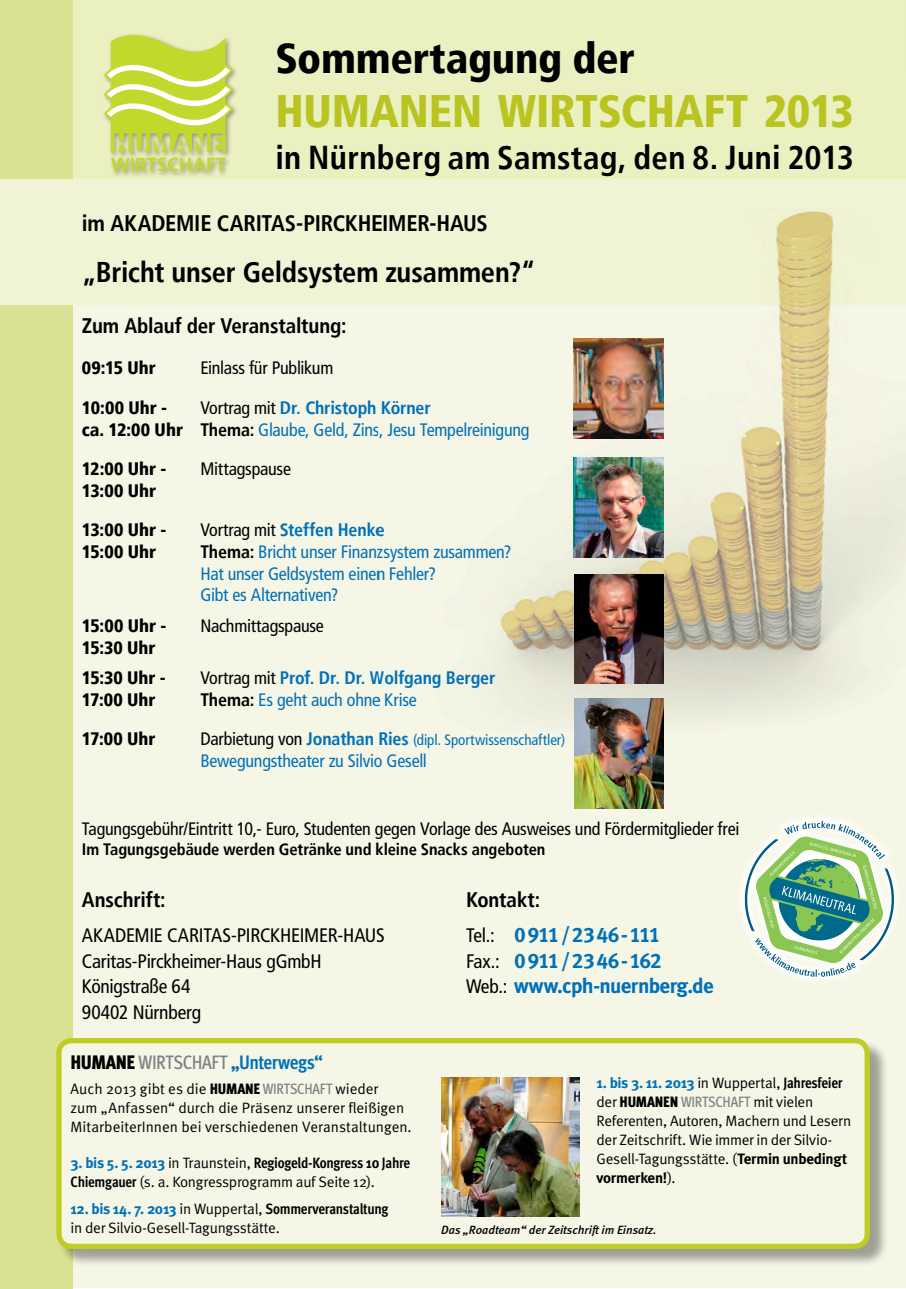
<style>
.page{position:relative;width:906px;height:1289px;background:#fff}
.page>*{position:absolute;margin:0;border:0;box-sizing:border-box;transform-origin:0 0}
.Leserbriefe{font:900 condensed 45.45px "Frutiger LT";letter-spacing:-.005em;color:#b9c421}
.Leserbriefe-2{font:900 condensed 42.45px "Frutiger LT";letter-spacing:-.005em;color:#000}
.Leserbriefe-3{font:700 condensed 33px "Frutiger LT";letter-spacing:.01em;color:#000}
.Leserbriefe-4{font:700 condensed 28.5px "Frutiger LT";letter-spacing:-.01em;color:#000}
.Leserbriefe-5{font:700 condensed 22.5px "Frutiger LT";letter-spacing:-.01em;color:#000}
.Leserbriefe-6{font:21px "Meta Bold LF";letter-spacing:-.035em;color:#0070b9}
.Leserbriefe-7{font:700 condensed 21px "Frutiger LT";letter-spacing:-.01em;color:#000}
.Leserbriefe-8{font:condensed 19.5px "Frutiger LT";letter-spacing:-.015em;color:#000}
.Fließtext_Meta_Norma{font:700 19.5px "Meta Cond";letter-spacing:-.03em;color:#0070b9}
.Leserbriefe-9{font:condensed 18px "Frutiger LT";letter-spacing:-.015em;color:#0070b9}
.Leserbriefe-10{font:condensed 18px "Frutiger LT";letter-spacing:-.015em;color:#000}
.Leserbriefe-11{font:900 condensed 18px "Frutiger LT";color:#000}
.Leserbriefe-12{font:700 condensed 18px "Frutiger LT";letter-spacing:-.01em;color:#0070b9}
.Leserbriefe-13{font:700 condensed 16.5px "Frutiger LT";letter-spacing:-.005em;color:#000}
.Fließtext_Meta_Norma-2{font:15px/18.9px "Meta Normal";letter-spacing:-.005em;color:#000}
.Leserbriefe-14{font:condensed 15px "Frutiger LT";letter-spacing:-.005em;color:#0070b9}
.t1{font:italic 500 12px "Meta";color:#000}
.s1{font-weight:400;color:#000}
.s2{font-weight:900;color:#000}
.s3{font-weight:700;color:#000}
.s4{font-size:18px;color:#000}
.s5{font-weight:700;font-size:18px}
.s6{font-family:"Frutiger LT";font-stretch:condensed;font-size:19.5px;color:#000}
.s7{font-family:"Meta Cond Black LF";font-weight:400;color:#000}
.s8{font-family:"Meta Cond Medium LF";font-weight:400;color:#7f8284}
.s9{font-family:"Meta Cond Black LF"}
.s10{font-family:"Meta Cond Medium LF";color:#7f8284}
.s11{font-family:"Meta";font-weight:700;color:#0070b9}
.s12{font-family:"Meta Cond";font-weight:700}
.s13{font-family:"Meta";font-weight:700}
</style>
<div class="page">
<div style="left:0;top:0;width:906px;height:1287px;background:#f5f6e5"></div>
<div style="left:0;top:0;width:905px;height:180px;background:#ebf0c1"></div>
<div style="left:0;top:0;width:72px;height:1288px;background:#dbe193"></div>
<div style="left:0;top:179px;width:905px;height:125px;background:#f0f4d5"></div>
<div style="left:102px;top:33px;width:137px;height:144px;background:#000;opacity:.35"></div>
<svg style="left:104px;top:35px;width:129px;height:136px;background:#cfdd6c"></svg>
<svg style="left:740px;top:816px;width:158px;height:165px"></svg>
<img style="left:378px;top:209px;width:528px;height:507px">
<div style="left:59px;top:1040px;width:829px;height:227px;background:#000;opacity:.35"></div>
<div style="left:59px;top:1040px;width:808px;height:206px;background:#f5f6e5;border-radius:13px"></div>
<div style="left:56px;top:1037px;width:814px;height:211px;border:5px solid #c1cc24;border-radius:13px"></div>
<img style="left:442px;top:1077px;width:137px;height:139px">
<img style="left:574px;top:574px;width:90px;height:109px">
<img style="left:574px;top:338px;width:89px;height:100px">
<img style="left:574px;top:699px;width:90px;height:109px">
<img style="left:574px;top:457px;width:89px;height:100px">
<svg style="left:905px;top:0;width:1px;height:106px"></svg>
<p class="Leserbriefe-2" style="left:275px;top:33px;width:361px">Sommertagung der</p>
<p class="Leserbriefe" style="left:275px;top:84px;width:580px">HUMANEN WIRTSCHAFT 2013</p>
<p class="Leserbriefe-3" style="left:275px;top:138px;width:580px">in Nürnberg am Samstag, den 8. Juni 2013</p>
<p class="Leserbriefe-5" style="left:82px;top:210px;width:407px">im AKADEMIE CARITAS-PIRCKHEIMER-HAUS</p>
<p class="Leserbriefe-4" style="left:82px;top:255px;width:455px">„Bricht unser Geldsystem zusammen?“</p>
<p class="Leserbriefe-7" style="left:82px;top:313px;width:266px">Zum Ablauf der Veranstaltung:</p>
<p class="Leserbriefe-11" style="left:82px;top:357px;width:75px">09:15 Uhr</p>
<p class="Leserbriefe-10" style="left:200px;top:358px;width:134px">Einlass für Publikum</p>
<p class="Leserbriefe-11" style="left:82px;top:397px;width:87px">10:00 Uhr -</p>
<p class="Leserbriefe-12" style="left:200px;top:397px;width:232px"><span class="s1">Vortrag mit</span> Dr. Christoph Körner</p>
<p class="Leserbriefe-9" style="left:82px;top:419px;width:449px"><span class="s2">ca. 12:00 Uhr</span> <span class="s3">Thema:</span> Glaube, Geld, Zins, Jesu Tempelreinigung</p>
<p class="Leserbriefe-11" style="left:82px;top:458px;width:86px">12:00 Uhr -</p>
<p class="Leserbriefe-10" style="left:200px;top:458px;width:92px">Mittagspause</p>
<p class="Leserbriefe-11" style="left:82px;top:480px;width:76px">13:00 Uhr</p>
<p class="Leserbriefe-11" style="left:82px;top:519px;width:86px">13:00 Uhr -</p>
<p class="Leserbriefe-12" style="left:200px;top:519px;width:185px"><span class="s1">Vortrag mit</span> Steffen Henke</p>
<p class="Leserbriefe-11" style="left:82px;top:541px;width:76px">15:00 Uhr</p>
<p class="Leserbriefe-9" style="left:200px;top:541px;width:313px"><span class="s3">Thema:</span> Bricht unser Finanzsystem zusammen?</p>
<p class="Leserbriefe-9" style="left:200px;top:563px;width:237px">Hat unser Geldsystem einen Fehler?</p>
<p class="Leserbriefe-9" style="left:200px;top:584px;width:140px">Gibt es Alternativen?</p>
<p class="Leserbriefe-11" style="left:82px;top:615px;width:86px">15:00 Uhr -</p>
<p class="Leserbriefe-10" style="left:200px;top:615px;width:125px">Nachmittagspause</p>
<p class="Leserbriefe-11" style="left:82px;top:636px;width:75px">15:30 Uhr</p>
<p class="Leserbriefe-11" style="left:82px;top:667px;width:86px">15:30 Uhr -</p>
<p class="Leserbriefe-12" style="left:200px;top:667px;width:296px"><span class="s1">Vortrag mit</span> Prof. Dr. Dr. Wolfgang Berger</p>
<p class="Leserbriefe-11" style="left:82px;top:688px;width:75px">17:00 Uhr</p>
<p class="Leserbriefe-9" style="left:200px;top:689px;width:218px"><span class="s3">Thema:</span> Es geht auch ohne Krise</p>
<p class="Leserbriefe-11" style="left:82px;top:728px;width:75px">17:00 Uhr</p>
<p class="Leserbriefe-14" style="left:200px;top:731px;width:366px"><span class="s4">Darbietung von</span> <span class="s5">Jonathan Ries</span> (dipl. Sportwissenschaftler)</p>
<p class="Leserbriefe-9" style="left:200px;top:750px;width:228px">Bewegungstheater zu Silvio Gesell</p>
<p class="Leserbriefe-10" style="left:82px;top:818px;width:659px">Tagungsgebühr/Eintritt 10,- Euro, Studenten gegen Vorlage des Ausweises und Fördermitglieder frei</p>
<p class="Leserbriefe-13" style="left:82px;top:839px;width:465px">Im Tagungsgebäude werden Getränke und kleine Snacks angeboten</p>
<p class="Leserbriefe-7" style="left:82px;top:887px;width:85px">Anschrift:</p>
<p class="Leserbriefe-7" style="left:466px;top:887px;width:76px">Kontakt:</p>
<p class="Leserbriefe-8" style="left:82px;top:923px;width:304px">AKADEMIE CARITAS-PIRCKHEIMER-HAUS</p>
<p class="Leserbriefe-6" style="left:466px;top:922px;width:196px"><span class="s6">Tel.:</span> 0911/2346-111</p>
<p class="Leserbriefe-8" style="left:82px;top:949px;width:241px">Caritas-Pirckheimer-Haus gGmbH</p>
<p class="Leserbriefe-6" style="left:466px;top:947px;width:197px"><span class="s6">Fax.:</span> 0911/2346-162</p>
<p class="Leserbriefe-8" style="left:82px;top:974px;width:110px">Königstraße 64</p>
<p class="Leserbriefe-6" style="left:466px;top:973px;width:249px"><span class="s6">Web.:</span> www.cph-nuernberg.de</p>
<p class="Leserbriefe-8" style="left:82px;top:1000px;width:121px">90402 Nürnberg</p>
<p class="Fließtext_Meta_Norma" style="left:71px;top:1050px;width:254px"><span class="s7">HUMANE</span> <span class="s8">WIRTSCHAFT</span> „Unterwegs“</p>
<p class="Fließtext_Meta_Norma-2" style="left:71px;top:1079px;width:343px">Auch 2013 gibt es die <span class="s9">HUMANE</span> <span class="s10">WIRTSCHAFT</span> wieder<br>zum „Anfassen“ durch die Präsenz unserer fleißigen<br>MitarbeiterInnen bei verschiedenen Veranstaltungen.</p>
<p class="Fließtext_Meta_Norma-2" style="left:71px;top:1153px;width:341px"><span class="s11">3. bis 5. 5. 2013</span> in Traunstein, <span class="s12">Regiogeld-Kongress 10 Jahre<br>Chiemgauer</span> (s. a. Kongressprogramm auf Seite 12).</p>
<p class="Fließtext_Meta_Norma-2" style="left:71px;top:1199px;width:319px"><span class="s11">12. bis 14. 7. 2013</span> in Wuppertal, <span class="s12">Sommerveranstaltung </span>in der Silvio-Gesell-Tagungsstätte.</p>
<p class="Fließtext_Meta_Norma-2" style="left:596px;top:1073px;width:256px"><span class="s11">1. bis 3. 11. 2013</span> in Wuppertal, <span class="s12">Jahresfeier </span>der <span class="s9">HUMANEN</span> <span class="s10">WIRTSCHAFT</span> mit vielen Referenten, Autoren, Machern und Lesern der Zeitschrift. Wie immer in der Silvio-Gesell-Tagungsstätte. (<span class="s13">Termin unbedingt vormerken!</span>).</p>
<p class="t1" style="left:441px;top:1223px;width:217px">Das „Roadteam“ der Zeitschrift im Einsatz.</p>
</div>
